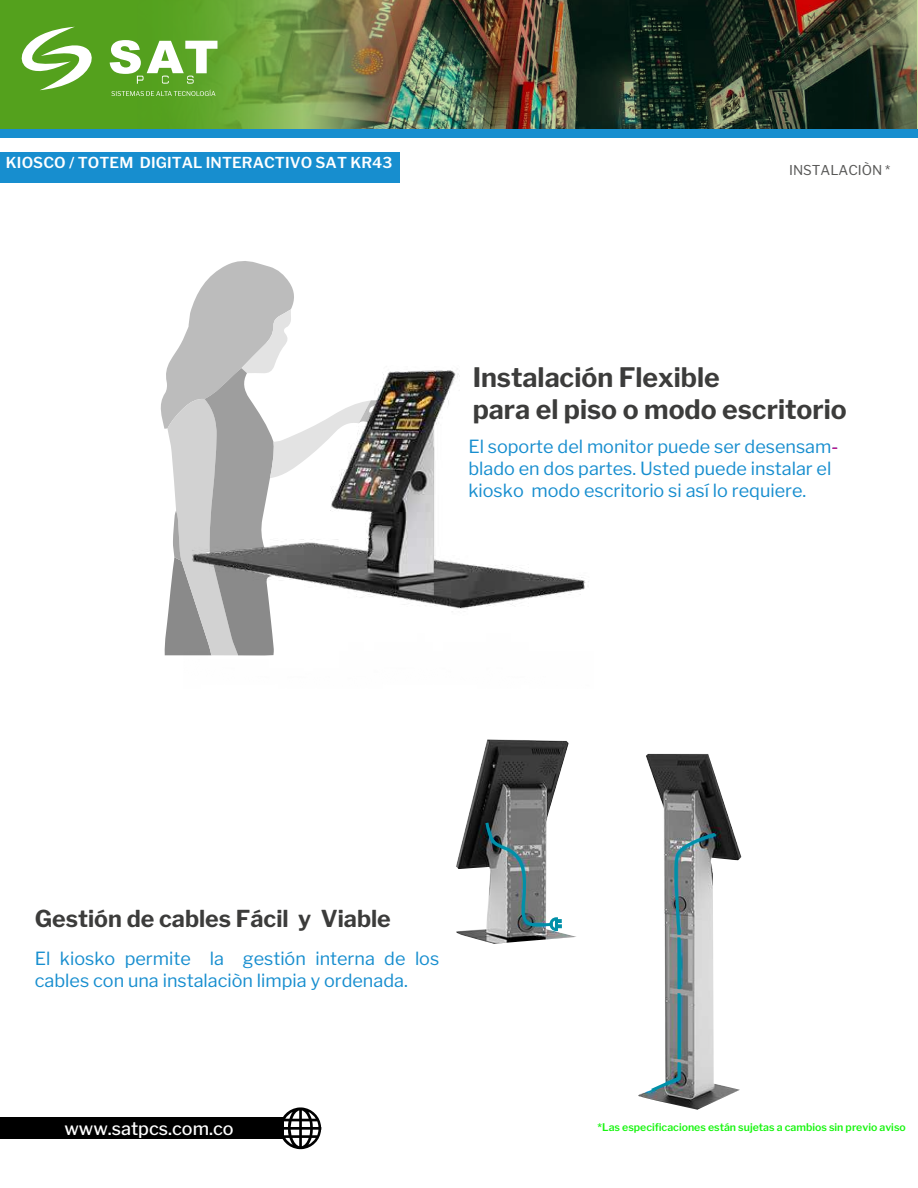
<style>
.page{position:relative;width:918px;height:1188px;background:#fff}
.page>*{position:absolute;margin:0;border:0;box-sizing:border-box;transform-origin:0 0}
.t1{font:700 26.7px/32px "Libre Franklin";color:#3c3c3b}
.t2{font:700 23.1px "Libre Franklin";color:#3c3c3b}
.t3{font:18px/21.6px "Libre Franklin";color:#178ecf}
.t4{font:500 18px "Libre Franklin";color:#fff}
.t5{font:600 15px "Libre Franklin";letter-spacing:.005em;color:#fff}
.t6{font:13.5px "Libre Franklin";color:#575756}
.t7{font:600 10.5px "Libre Franklin";color:#17f50f}
</style>
<div class="page">
<div style="left:0;top:152px;width:400px;height:31px;background:#178ecf"></div>
<div style="left:0;top:1117px;width:283px;height:22px;background:#000"></div>
<svg style="left:282px;top:1107px;width:39px;height:42px"></svg>
<img style="left:0;top:0;width:918px;height:129px">
<div style="left:0;top:129px;width:918px;height:9px;background:#178ecf"></div>
<svg style="left:17px;top:27px;width:80px;height:63px"></svg>
<svg style="left:110px;top:40px;width:107px;height:44px"></svg>
<svg style="left:111px;top:90px;width:104px;height:6px"></svg>
<svg style="left:160px;top:261px;width:127px;height:395px"></svg>
<img style="left:184px;top:279px;width:405px;height:377px">
<img style="left:638px;top:754px;width:104px;height:356px">
<img style="left:456px;top:739px;width:120px;height:205px">
<svg style="left:483px;top:819px;width:79px;height:114px"></svg>
<svg style="left:648px;top:831px;width:70px;height:263px"></svg>
<p class="t5" style="left:6px;top:154px;width:388px">KIOSCO / TOTEM DIGITAL INTERACTIVO SAT KR43</p>
<p class="t6" style="left:789px;top:162px;width:103px">INSTALACIÒN *</p>
<h1 class="t1" style="left:473px;top:361px;width:376px">Instalación Flexible<br>para el piso o modo escritorio</h1>
<p class="t3" style="left:468px;top:436px;width:371px">El soporte del monitor puede ser desensam&shy;blado en dos partes. Usted puede instalar el kiosko modo escritorio si así lo requiere.</p>
<p class="t2" style="left:35px;top:904px;width:357px">Gestión de cables Fácil y Viable</p>
<p class="t3" style="left:35px;top:948px;width:406px">El kiosko permite la gestión interna de los cables con una instalaciòn limpia y ordenada.</p>
<p class="t4" style="left:64px;top:1117px;width:171px">www.satpcs.com.co</p>
<p class="t7" style="left:598px;top:1121px;width:310px">*Las especificaciones están sujetas a cambios sin previo aviso</p>
</div>
